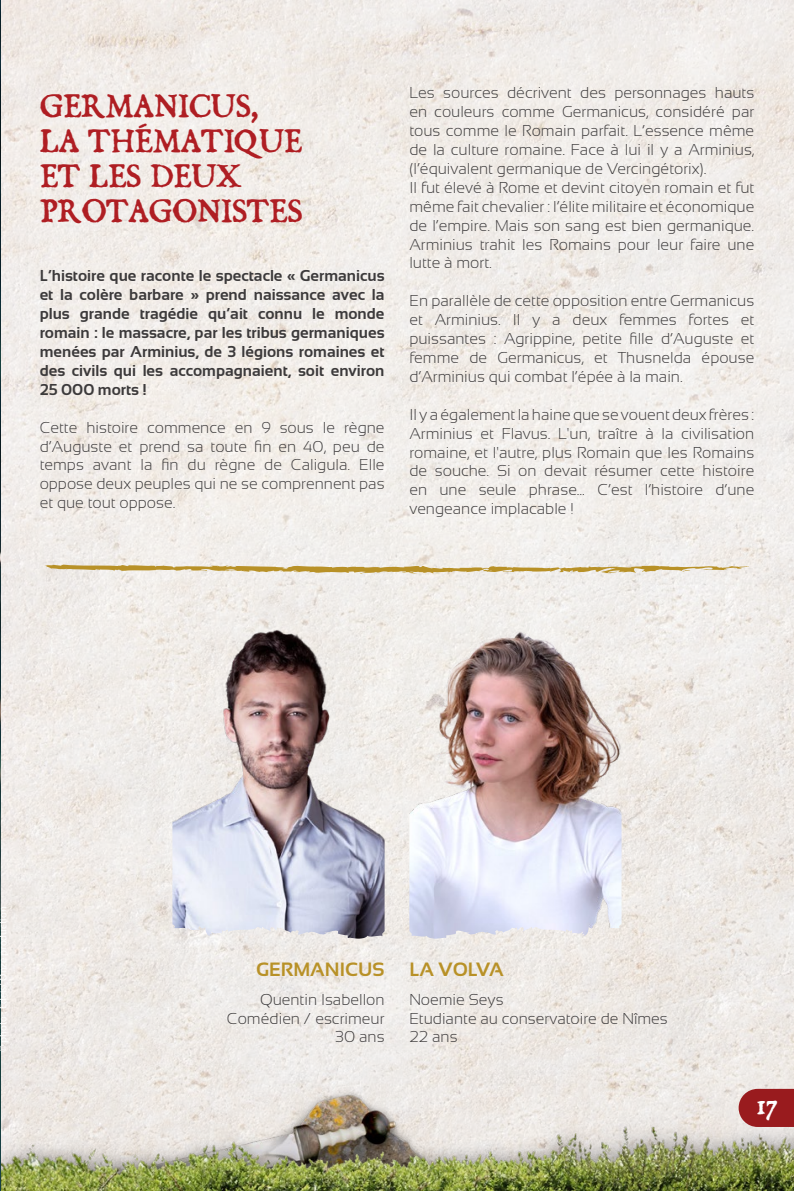
<style>
.page{position:relative;width:794px;height:1191px;background:#fff}
.page>*{position:absolute;margin:0;border:0;box-sizing:border-box;transform-origin:0 0}
.t1{font:28px/35px "Dominican Small Caps";color:#af1e23}
.t2{font:24.5px "Dominican Small Caps";color:#fff}
.t3{font:700 19.25px "Sansation";color:#b89127}
.t4{font:300 15.75px/18.9px "Sansation";color:#3c3a3b;text-align:justify}
.t5{font:700 15.75px/18.9px "Sansation";color:#3c3a3b;text-align:justify}
.t6{font:10.5px "Myriad Pro";color:#fff}
</style>
<div class="page">
<img style="left:0;top:0;width:794px;height:1108px">
<img style="left:49px;top:1072px;width:376px;height:36px">
<img style="left:0;top:1108px;width:794px;height:83px">
<img style="left:172px;top:621px;width:212px;height:317px">
<img style="left:409px;top:627px;width:212px;height:311px">
<svg style="left:44px;top:564px;width:705px;height:10px;background:#dac89c"></svg>
<svg style="left:738px;top:1088px;width:56px;height:39px;background:#a13033"></svg>
<h1 class="t1" style="left:40px;top:89px;width:264px">GERMANICUS,<br>LA THÉMATIQUE<br>ET LES DEUX<br>PROTAGONISTES</h1>
<p class="t5" style="left:40px;top:266px;width:346px">L’histoire que raconte le spectacle « Germanicus et la colère barbare » prend naissance avec la plus grande tragédie qu’ait connu le monde romain : le massacre, par les tribus germaniques menées par Arminius, de 3 légions romaines et des civils qui les accompagnaient, soit environ 25 000 morts !</p>
<p class="t4" style="left:40px;top:418px;width:346px">Cette histoire commence en 9 sous le règne d’Auguste et prend sa toute fin en 40, peu de temps avant la fin du règne de Caligula. Elle oppose deux peuples qui ne se comprennent pas et que tout oppose.</p>
<p class="t4" style="left:409px;top:83px;width:346px;text-align:left">Les sources décrivent des personnages hauts en couleurs comme Germanicus, considéré par tous comme le Romain parfait. L’essence même de la culture romaine. Face à lui il y a Arminius, (l’équivalent germanique de Vercingétorix).<br>Il fut élevé à Rome et devint citoyen romain et fut même fait chevalier : l’élite militaire et économique de l’empire. Mais son sang est bien germanique.<br>Arminius trahit les Romains pour leur faire une lutte à mort.</p>
<p class="t4" style="left:409px;top:291px;width:346px">En parallèle de cette opposition entre Germanicus et Arminius. Il y a deux femmes fortes et puissantes : Agrippine, petite fille d’Auguste et femme de Germanicus, et Thusnelda épouse d’Arminius qui combat l’épée à la main.</p>
<p class="t4" style="left:409px;top:405px;width:346px">Il y a également la haine que se vouent deux frères :<br>Arminius et Flavus. L'un, traître à la civilisation romaine, et l'autre, plus Romain que les Romains de souche. Si on devait résumer cette histoire en une seule phrase… C’est l’histoire d’une vengeance implacable !</p>
<p class="t6" style="left:-4px;top:1052px;width:147px;rotate:-90deg">© photo : Edeis/ Onze production</p>
<p class="t3" style="left:256px;top:958px;width:130px">GERMANICUS</p>
<p class="t4" style="left:227px;top:989px;width:159px;text-align:right">Quentin Isabellon<br>Comédien / escrimeur<br>30 ans</p>
<p class="t3" style="left:409px;top:958px;width:96px">LA VOLVA</p>
<p class="t4" style="left:409px;top:989px;width:260px;text-align:left">Noemie Seys<br>Etudiante au conservatoire de Nîmes<br>22 ans</p>
<h2 class="t2" style="left:756px;top:1087px;width:22px">17</h2>
</div>
